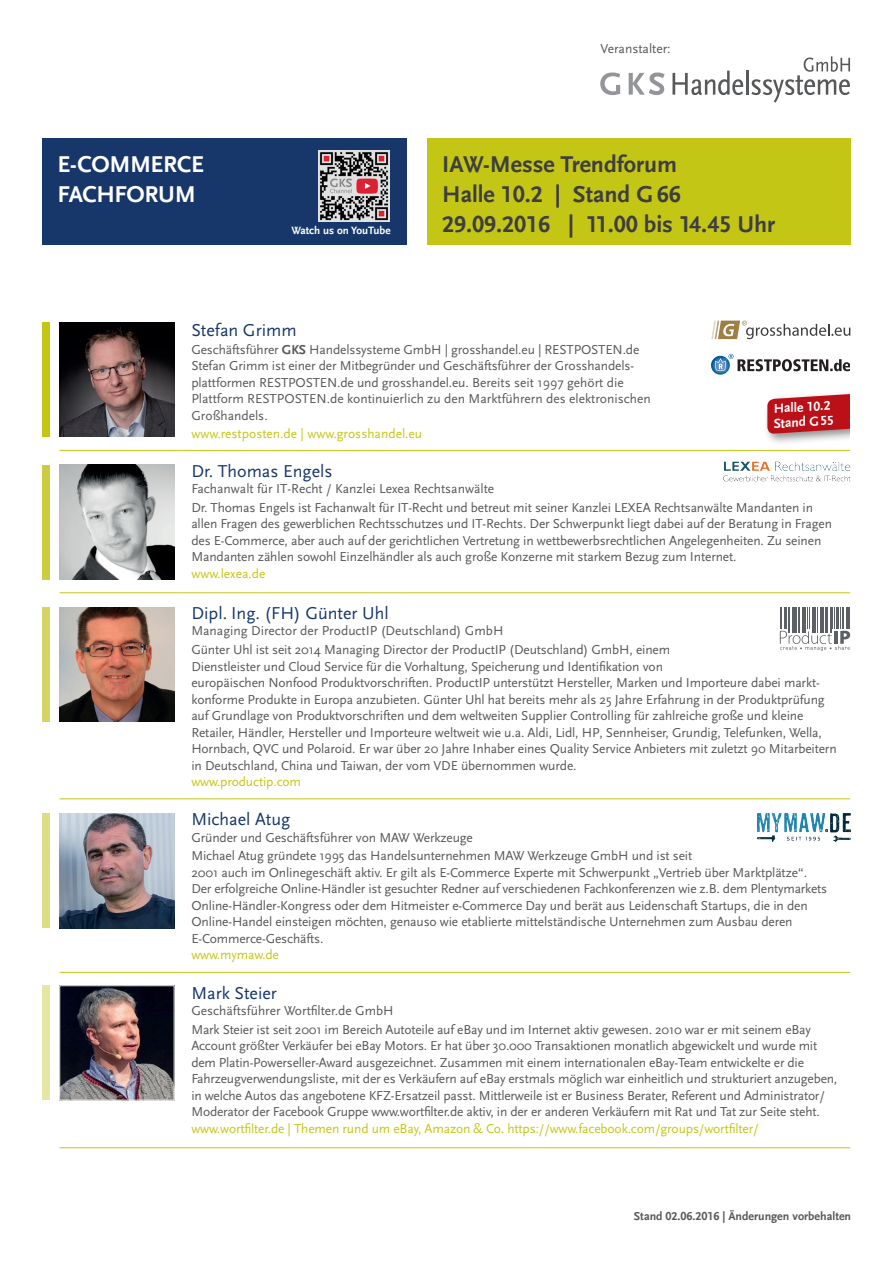
<style>
.page{position:relative;width:893px;height:1263px;background:#fff}
.page>*{position:absolute;margin:0;border:0;box-sizing:border-box;transform-origin:0 0}
.t1{font:700 24px/30px "Scala Sans Offc";color:#3e3e3f}
.t2{font:700 24px/30px "Scala Sans Offc";letter-spacing:-.02em;color:#fff}
.t3{font:18px "Scala Sans";color:#17376a}
.t4{font:13.5px/16.5px "Scala Sans";letter-spacing:-.01em;color:#57585a}
.t5{font:13.5px "Scala Sans";letter-spacing:-.01em;color:#c4c616}
.t6{font:700 13.5px/15px "Scala Sans Offc";color:#fff}
.t7{font:700 12px "Scala Sans Offc";color:#57585a}
.t8{font:700 11.1px "Scala Sans Offc";color:#fff}
.s1{font-family:"Scala Sans Offc";font-weight:700}
</style>
<div class="page">
<hr style="left:60px;top:798px;width:119px;height:1px;background:#c4c616">
<hr style="left:60px;top:972px;width:119px;height:1px;background:#c4c616">
<hr style="left:179px;top:972px;width:671px;height:1px;background:#c4c616">
<hr style="left:60px;top:1147px;width:119px;height:1px;background:#c4c616">
<hr style="left:179px;top:1147px;width:671px;height:1px;background:#c4c616">
<hr style="left:179px;top:798px;width:671px;height:1px;background:#c4c616">
<hr style="left:60px;top:592px;width:119px;height:1px;background:#c4c616">
<hr style="left:179px;top:592px;width:671px;height:1px;background:#c4c616">
<hr style="left:60px;top:450px;width:119px;height:1px;background:#c4c616">
<hr style="left:179px;top:450px;width:671px;height:1px;background:#c4c616">
<img style="left:60px;top:322px;width:114px;height:115px">
<svg style="left:711px;top:356px;width:19px;height:19px"></svg>
<svg style="left:715px;top:354px;width:135px;height:17px"></svg>
<div style="left:43px;top:322px;width:7px;height:115px;background:#c4c616"></div>
<div style="left:43px;top:465px;width:7px;height:114px;background:#cccc40"></div>
<div style="left:43px;top:607px;width:7px;height:115px;background:#d5d465"></div>
<div style="left:43px;top:813px;width:7px;height:115px;background:#dddd86"></div>
<div style="left:43px;top:985px;width:7px;height:115px;background:#e6e6a5"></div>
<svg style="left:711px;top:321px;width:139px;height:18px"></svg>
<svg style="left:600px;top:73px;width:20px;height:22px"></svg>
<svg style="left:629px;top:73px;width:36px;height:22px"></svg>
<svg style="left:672px;top:71px;width:71px;height:24px"></svg>
<hr style="left:746px;top:71px;width:2px;height:24px;background:#57585a">
<svg style="left:751px;top:56px;width:99px;height:47px"></svg>
<div style="left:763px;top:387px;width:130px;height:59px;background:#231f20;opacity:.5"></div>
<svg style="left:767px;top:390px;width:83px;height:44px;background:#c43e44"></svg>
<div style="left:850px;top:364px;width:43px;height:85px;background:#fff"></div>
<img style="left:60px;top:465px;width:114px;height:114px">
<img style="left:712px;top:450px;width:139px;height:32px">
<img style="left:62px;top:987px;width:110px;height:111px">
<img style="left:60px;top:813px;width:114px;height:115px">
<img style="left:758px;top:814px;width:93px;height:28px">
<img style="left:60px;top:607px;width:114px;height:115px">
<svg style="left:780px;top:607px;width:70px;height:44px"></svg>
<div style="left:427px;top:138px;width:423px;height:106px;background:#c4c616"></div>
<div style="left:43px;top:138px;width:364px;height:106px;background:#17376a"></div>
<img style="left:319px;top:151px;width:70px;height:70px">
<h1 class="t2" style="left:57px;top:149px;width:148px">E-COMMERCE<br>FACHFORUM</h1>
<p class="t8" style="left:291px;top:224px;width:101px">Watch us on YouTube</p>
<p class="t4" style="left:601px;top:40px;width:72px">Veranstalter:</p>
<h1 class="t1" style="left:442px;top:149px;width:335px">IAW-Messe Trendforum<br>Halle 10.2 | Stand G 66<br>29.09.2016 | 11.00 bis 14.45 Uhr</h1>
<h2 class="t3" style="left:191px;top:320px;width:107px">Stefan Grimm</h2>
<p class="t4" style="left:191px;top:341px;width:461px">Geschäftsführer <span class="s1">GKS</span> Handelssysteme GmbH | grosshandel.eu | RESTPOSTEN.de Stefan Grimm ist einer der Mitbegründer und Geschäftsführer der Grosshandels&shy;plattformen RESTPOSTEN.de und grosshandel.eu. Bereits seit 1997 gehört die Plattform RESTPOSTEN.de kontinuierlich zu den Marktführern des elektronischen Großhandels.</p>
<p class="t5" style="left:191px;top:426px;width:232px">www.restposten.de | www.grosshandel.eu</p>
<h2 class="t3" style="left:191px;top:461px;width:143px">Dr. Thomas Engels</h2>
<p class="t4" style="left:191px;top:480px;width:623px;line-height:18.6px">Fachanwalt für IT-Recht / Kanzlei Lexea Rechtsanwälte<br>Dr. Thomas Engels ist Fachanwalt für IT-Recht und betreut mit seiner Kanzlei LEXEA Rechtsanwälte Mandanten in</p>
<p class="t4" style="left:191px;top:516px;width:642px">allen Fragen des gewerblichen Rechtsschutzes und IT-Rechts. Der Schwerpunkt liegt dabei auf der Beratung in Fragen des E-Commerce, aber auch auf der gerichtlichen Vertretung in wettbewerbsrechtlichen Angelegenheiten. Zu seinen<br>Mandanten zählen sowohl Einzelhändler als auch große Konzerne mit starkem Bezug zum Internet.</p>
<p class="t5" style="left:191px;top:566px;width:76px">www.lexea.de</p>
<h2 class="t3" style="left:191px;top:603px;width:199px">Dipl. Ing. (FH) Günter Uhl</h2>
<p class="t4" style="left:191px;top:622px;width:480px;line-height:18.6px">Managing Director der ProductIP (Deutschland) GmbH<br>Günter Uhl ist seit 2014 Managing Director der ProductIP (Deutschland) GmbH, einem</p>
<p class="t4" style="left:191px;top:658px;width:647px">Dienstleister und Cloud Service für die Vorhaltung, Speicherung und Identifikation von<br>europäischen Nonfood Produktvorschriften. ProductIP unterstützt Hersteller, Marken und Importeure dabei markt&shy;konforme Produkte in Europa anzubieten. Günter Uhl hat bereits mehr als 25 Jahre Erfahrung in der Produktprüfung auf Grundlage von Produktvorschriften und dem weltweiten Supplier Controlling für zahlreiche große und kleine Retailer, Händler, Hersteller und Importeure weltweit wie u.a. Aldi, Lidl, HP, Sennheiser, Grundig, Telefunken, Wella, Hornbach, QVC und Polaroid. Er war über 20 Jahre Inhaber eines Quality Service Anbieters mit zuletzt 90 Mitarbeitern in Deutschland, China und Taiwan, der vom VDE übernommen wurde.</p>
<p class="t5" style="left:191px;top:774px;width:111px">www.productip.com</p>
<h2 class="t3" style="left:191px;top:809px;width:100px">Michael Atug</h2>
<p class="t4" style="left:191px;top:828px;width:502px;line-height:18.6px">Gründer und Geschäftsführer von MAW Werkzeuge<br>Michael Atug gründete 1995 das Handelsunternehmen MAW Werkzeuge GmbH und ist seit</p>
<p class="t4" style="left:191px;top:864px;width:637px">2001 auch im Onlinegeschäft aktiv. Er gilt als E-Commerce Experte mit Schwerpunkt „Vertrieb über Marktplätze“.<br>Der erfolgreiche Online-Händler ist gesuchter Redner auf verschiedenen Fachkonferenzen wie z.B. dem Plentymarkets Online-Händler-Kongress oder dem Hitmeister e-Commerce Day und berät aus Leidenschaft Startups, die in den Online-Handel einsteigen möchten, genauso wie etablierte mittelständische Unternehmen zum Ausbau deren E-Commerce-Geschäfts.</p>
<p class="t5" style="left:191px;top:947px;width:89px">www.mymaw.de</p>
<h2 class="t3" style="left:191px;top:983px;width:87px">Mark Steier</h2>
<p class="t4" style="left:191px;top:1001px;width:621px;line-height:18.6px">Geschäftsführer Wortfilter.de GmbH<br>Mark Steier ist seit 2001 im Bereich Autoteile auf eBay und im Internet aktiv gewesen. 2010 war er mit seinem eBay</p>
<p class="t4" style="left:191px;top:1038px;width:647px">Account größter Verkäufer bei eBay Motors. Er hat über 30.000 Transaktionen monatlich abgewickelt und wurde mit dem Platin-Powerseller-Award ausgezeichnet. Zusammen mit einem internationalen eBay-Team entwickelte er die Fahrzeugverwendungsliste, mit der es Verkäufern auf eBay erstmals möglich war einheitlich und strukturiert anzugeben, in welche Autos das angebotene KFZ-Ersatzeil passt. Mittlerweile ist er Business Berater, Referent und Administrator/ Moderator der Facebook Gruppe www.wortfilter.de aktiv, in der er anderen Verkäufern mit Rat und Tat zur Seite steht.</p>
<p class="t5" style="left:191px;top:1121px;width:569px">www.wortfilter.de | Themen rund um eBay, Amazon &amp; Co. https://www.facebook.com/groups/wortfilter/</p>
<p class="t6" style="left:772px;top:402px;width:62px;rotate:-4deg">Halle 10.2<br>Stand G55</p>
<p class="t7" style="left:634px;top:1210px;width:219px">Stand 02.06.2016 | Änderungen vorbehalten</p>
</div>
